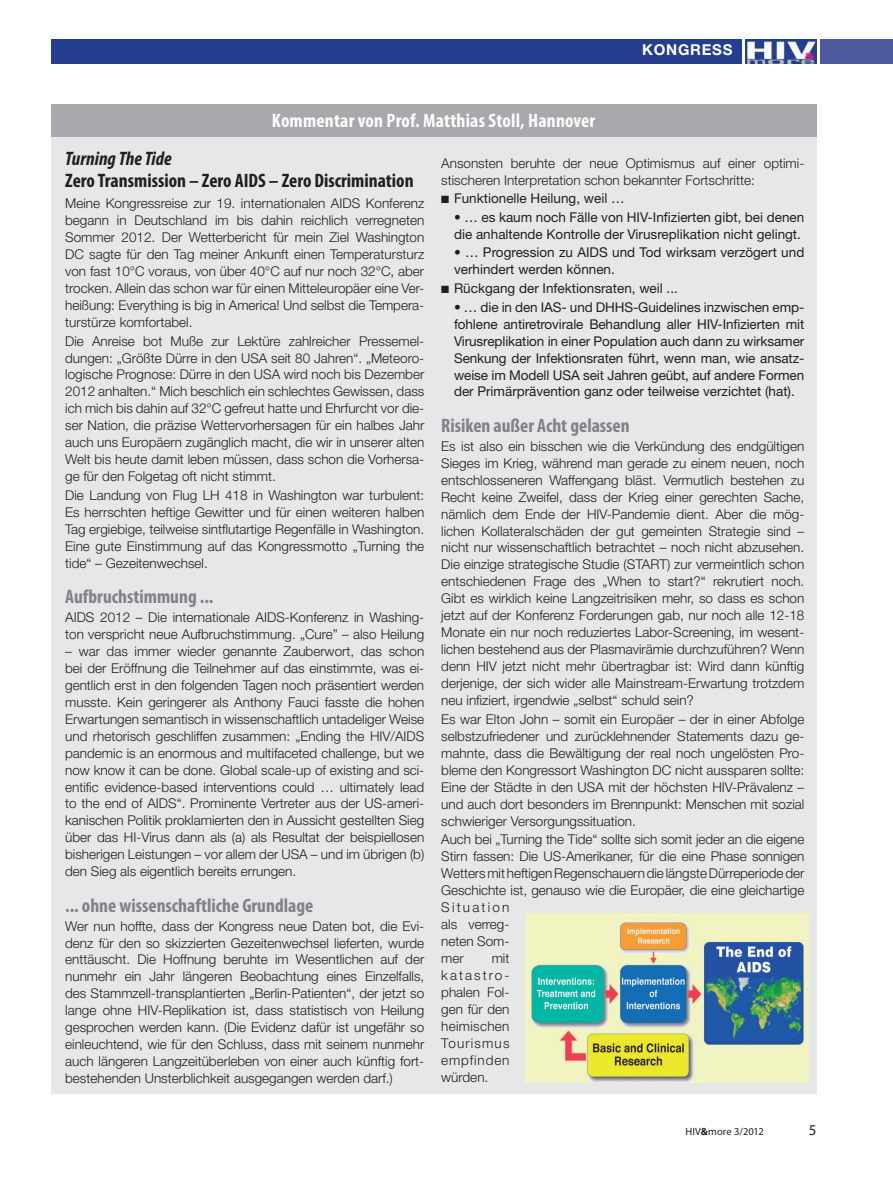
<style>
.page{position:relative;width:893px;height:1191px;background:#fff}
.page>*{position:absolute;margin:0;border:0;box-sizing:border-box;transform-origin:0 0}
.Tabelle_grau{font:700 condensed 19.5px "Myriad Pro";color:#808285}
.Tabelle_grau-2{font:700 condensed 19.5px "Myriad Pro";color:#231f20}
.Kasten_BU{font:700 condensed 19.5px "Myriad Pro";letter-spacing:.01em;color:#fff}
.Tabelle_grau-3{font:italic 700 condensed 19.5px "Myriad Pro";color:#231f20}
.Rubriken{font:700 15px "Helvetica Neue";letter-spacing:.05em;color:#fff}
.Seitenzahl{font:15px "Myriad Pro";color:#231f20}
.Tabelle_grau-4{font:300 13.5px/17px "Helvetica Neue";color:#231f20;text-align:justify}
.Tabelle_grau-5{font:13.5px/17px "Helvetica Neue";color:#231f20}
.HIV_more{font:10.5px "Myriad Pro";letter-spacing:.01em;color:#231f20}
.s1{font-weight:700}
</style>
<div class="page">
<div style="left:821px;top:39px;width:72px;height:25px;background:#4d5a9e"></div>
<div style="left:51px;top:39px;width:690px;height:25px;background:#253f8e"></div>
<img style="left:745px;top:39px;width:71px;height:25px">
<div style="left:51px;top:128px;width:765px;height:965px;background:#e6e7e9"></div>
<div style="left:51px;top:104px;width:765px;height:32px;background:#a8a9ad"></div>
<img style="left:525px;top:914px;width:284px;height:168px">
<p class="Kasten_BU" style="left:272px;top:109px;width:325px">Kommentar von Prof. Matthias Stoll, Hannover</p>
<p class="Rubriken" style="left:642px;top:40px;width:92px">KONGRESS</p>
<p class="Tabelle_grau-3" style="left:65px;top:147px;width:108px">Turning The Tide</p>
<p class="Tabelle_grau-2" style="left:65px;top:168px;width:350px">Zero Transmission – Zero AIDS – Zero Discrimination</p>
<p class="Tabelle_grau-4" style="left:65px;top:195px;width:361px">Meine Kongressreise zur 19. internationalen AIDS Konferenz begann in Deutschland im bis dahin reichlich verregneten Sommer 2012. Der Wetterbericht für mein Ziel Washington DC sagte für den Tag meiner Ankunft einen Temperatursturz von fast 10°C voraus, von über 40°C auf nur noch 32°C, aber trocken. Allein das schon war für einen Mitteleuropäer eine Ver&shy;heißung: Everything is big in America! Und selbst die Tempera&shy;turstürze komfortabel.</p>
<p class="Tabelle_grau-4" style="left:65px;top:332px;width:361px">Die Anreise bot Muße zur Lektüre zahlreicher Pressemel&shy;dungen: „Größte Dürre in den USA seit 80 Jahren“. „Meteoro&shy;logische Prognose: Dürre in den USA wird noch bis Dezember 2012 anhalten.“ Mich beschlich ein schlechtes Gewissen, dass ich mich bis dahin auf 32°C gefreut hatte und Ehrfurcht vor die&shy;ser Nation, die präzise Wettervorhersagen für ein halbes Jahr auch uns Europäern zugänglich macht, die wir in unserer alten Welt bis heute damit leben müssen, dass schon die Vorhersa&shy;ge für den Folgetag oft nicht stimmt.</p>
<p class="Tabelle_grau-4" style="left:65px;top:486px;width:361px">Die Landung von Flug LH 418 in Washington war turbulent:<br>Es herrschten heftige Gewitter und für einen weiteren halben Tag ergiebige, teilweise sintflutartige Regenfälle in Washington.<br>Eine gute Einstimmung auf das Kongressmotto „Turning the tide“ – Gezeitenwechsel.</p>
<p class="Tabelle_grau" style="left:65px;top:584px;width:150px">Aufbruchstimmung ...</p>
<p class="Tabelle_grau-4" style="left:65px;top:608px;width:361px">AIDS 2012 – Die internationale AIDS-Konferenz in Washing&shy;ton verspricht neue Aufbruchstimmung. „Cure” – also Heilung</p>
<p class="Tabelle_grau-4" style="left:65px;top:642px;width:361px">– war das immer wieder genannte Zauberwort, das schon bei der Eröffnung die Teilnehmer auf das einstimmte, was ei&shy;gentlich erst in den folgenden Tagen noch präsentiert werden musste. Kein geringerer als Anthony Fauci fasste die hohen Erwartungen semantisch in wissenschaftlich untadeliger Weise und rhetorisch geschliffen zusammen: „Ending the HIV/AIDS pandemic is an enormous and multifaceted challenge, but we now know it can be done. Global scale-up of existing and sci&shy;entific evidence-based interventions could … ultimately lead to the end of AIDS“. Prominente Vertreter aus der US-ameri&shy;kanischen Politik proklamierten den in Aussicht gestellten Sieg über das HI-Virus dann als (a) als Resultat der beispiellosen bisherigen Leistungen – vor allem der USA – und im übrigen (b) den Sieg als eigentlich bereits errungen.</p>
<p class="Tabelle_grau" style="left:65px;top:893px;width:250px">... ohne wissenschaftliche Grundlage</p>
<p class="Tabelle_grau-4" style="left:65px;top:917px;width:361px">Wer nun hoffte, dass der Kongress neue Daten bot, die Evi&shy;denz für den so skizzierten Gezeitenwechsel lieferten, wurde enttäuscht. Die Hoffnung beruhte im Wesentlichen auf der nunmehr ein Jahr längeren Beobachtung eines Einzelfalls, des Stammzell-transplantierten „Berlin-Patienten“, der jetzt so lange ohne HIV-Replikation ist, dass statistisch von Heilung gesprochen werden kann. (Die Evidenz dafür ist ungefähr so einleuchtend, wie für den Schluss, dass mit seinem nunmehr auch längeren Langzeitüberleben von einer auch künftig fort&shy;bestehenden Unsterblichkeit ausgegangen werden darf.)</p>
<p class="Tabelle_grau-4" style="left:441px;top:154px;width:365px">Ansonsten beruhte der neue Optimismus auf einer optimi&shy;stischeren Interpretation schon bekannter Fortschritte:</p>
<p class="Tabelle_grau-5" style="left:441px;top:190px;width:185px">■ Funktionelle Heilung, weil …</p>
<p class="Tabelle_grau-5" style="left:454px;top:208px;width:352px">• … es kaum noch Fälle von HIV-Infizierten gibt, bei denen die anhaltende Kontrolle der Virusreplikation nicht gelingt.</p>
<p class="Tabelle_grau-5" style="left:454px;top:244px;width:352px">• … Progression zu AIDS und Tod wirksam verzögert und verhindert werden können.</p>
<p class="Tabelle_grau-5" style="left:441px;top:279px;width:238px">■ Rückgang der Infektionsraten, weil ...</p>
<p class="Tabelle_grau-5" style="left:454px;top:298px;width:352px;text-align:justify">• … die in den IAS- und DHHS-Guidelines inzwischen emp&shy;fohlene antiretrovirale Behandlung aller HIV-Infizierten mit Virusreplikation in einer Population auch dann zu wirksamer Senkung der Infektionsraten führt, wenn man, wie ansatz&shy;weise im Modell USA seit Jahren geübt, auf andere Formen der Primärprävention ganz oder teilweise verzichtet (hat).</p>
<p class="Tabelle_grau" style="left:441px;top:413px;width:190px">Risiken außer Acht gelassen</p>
<p class="Tabelle_grau-4" style="left:441px;top:437px;width:365px">Es ist also ein bisschen wie die Verkündung des endgültigen Sieges im Krieg, während man gerade zu einem neuen, noch entschlosseneren Waffengang bläst. Vermutlich bestehen zu Recht keine Zweifel, dass der Krieg einer gerechten Sache, nämlich dem Ende der HIV-Pandemie dient. Aber die mög&shy;lichen Kollateralschäden der gut gemeinten Strategie sind – nicht nur wissenschaftlich betrachtet – noch nicht abzusehen.<br>Die einzige strategische Studie (START) zur vermeintlich schon entschiedenen Frage des „When to start?“ rekrutiert noch.<br>Gibt es wirklich keine Langzeitrisiken mehr, so dass es schon jetzt auf der Konferenz Forderungen gab, nur noch alle 12-18<br>Monate ein nur noch reduziertes Labor-Screening, im wesent&shy;lichen bestehend aus der Plasmavirämie durchzuführen? Wenn denn HIV jetzt nicht mehr übertragbar ist: Wird dann künftig derjenige, der sich wider alle Mainstream-Erwartung trotzdem neu infiziert, irgendwie „selbst“ schuld sein?</p>
<p class="Tabelle_grau-4" style="left:441px;top:710px;width:365px">Es war Elton John – somit ein Europäer – der in einer Abfolge selbstzufriedener und zurücklehnender Statements dazu ge&shy;mahnte, dass die Bewältigung der real noch ungelösten Pro&shy;bleme den Kongressort Washington DC nicht aussparen sollte:<br>Eine der Städte in den USA mit der höchsten HIV-Prävalenz – und auch dort besonders im Brennpunkt: Menschen mit sozial schwieriger Versorgungssituation.</p>
<p class="Tabelle_grau-4" style="left:441px;top:830px;width:365px;text-align:left">Auch bei „Turning the Tide“ sollte sich somit jeder an die eigene Stirn fassen: Die US-Amerikaner, für die eine Phase sonnigen Wetters mit heftigen Regenschauern die längste Dürreperiode der Geschichte ist, genauso wie die Europäer, die eine gleichartige Situation<br>als verreg-<br>neten Som-<br>mer</p>
<p class="Tabelle_grau-4" style="left:441px;top:949px;width:70px;text-indent:50px">mit katastro&shy;phalen Fol&shy;gen für den heimischen Tourismus empfinden würden.</p>
<p class="HIV_more" style="left:685px;top:1125px;width:80px">HIV<span class="s1">&amp;</span>more 3/2012</p>
<p class="Seitenzahl" style="left:809px;top:1120px;width:9px">5</p>
</div>
